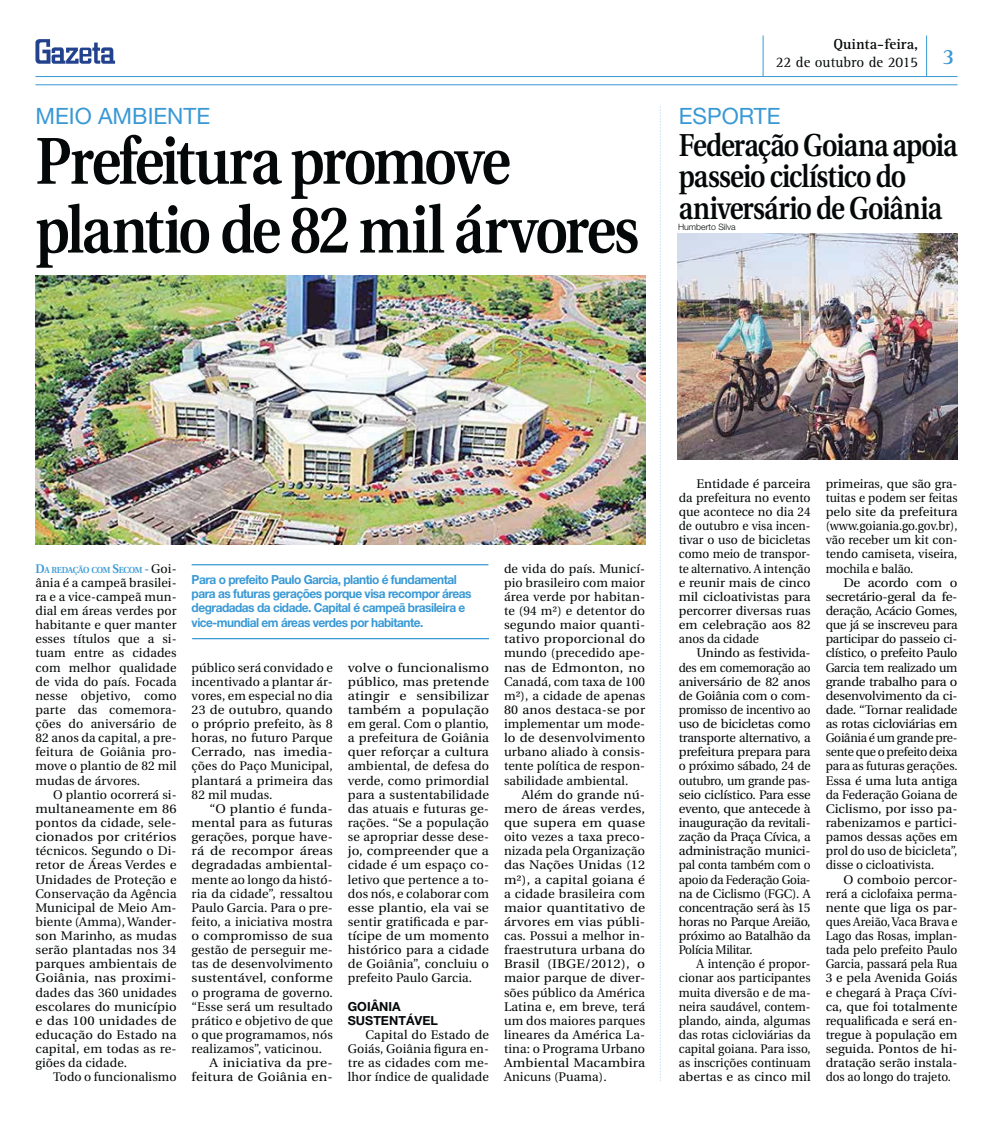
<style>
.page{position:relative;width:993px;height:1124px;background:#fff}
.page>*{position:absolute;margin:0;border:0;box-sizing:border-box;transform-origin:0 0}
.t1{font:600 66px/68.8px "Utopia";letter-spacing:-.045em;color:#040809;scale:.86 1}
.t2{font:600 31.62px/31.2px "Utopia";letter-spacing:-.035em;color:#040809;scale:.85 1}
.t3{font:22.5px "Helvetica Neue";color:#3999d5}
.t4{font:700 22.5px "Rotis Serif";color:#3999d5}
.t5{font:15px "Rotis Serif";color:#040809}
.t6{font:700 15px "Rotis Serif";color:#040809}
.t7{font:12.5px/14.1px "Utopia";letter-spacing:.01em;color:#040809;text-align:justify}
.t8{font:12.5px/14.1px "Utopia";letter-spacing:.01em;color:#040809;text-align:justify;scale:1.1 1}
.t9{font:12.5px/14.1px "Utopia";letter-spacing:.01em;color:#040809;text-align:justify;scale:1.07 1}
.t10{font:12.5px/14.1px "Utopia";letter-spacing:.01em;color:#040809;text-align:justify;scale:1.05 1}
.t11{font:12.5px/14.1px "Utopia";letter-spacing:.01em;color:#040809;text-align:justify;scale:1.04 1}
.t12{font:12.5px/14.1px "Utopia";letter-spacing:.01em;color:#040809;text-align:justify;scale:.96 1}
.t13{font:700 12.5px/14.1px "Helvetica Neue";letter-spacing:-.04em;color:#3999d5;scale:.95 1}
.t14{font:700 12.5px/14.1px "Helvetica Neue";color:#040809}
.t15{font:12.5px "Utopia";letter-spacing:.01em;color:#040809;scale:1.09 1}
.t16{font:600 8.75px "Utopia";letter-spacing:-.045em;color:#3999d5;scale:.95 1}
.t17{font:300 8.75px "Helvetica Neue";color:#040809}
.s1{font-size:12.5px}
.s2{font-weight:400;font-size:12.5px;color:#040809}
</style>
<div class="page">
<svg style="left:660px;top:106px;width:1px;height:975px"></svg>
<hr style="left:35px;top:84px;width:922px;height:1px;background:#3999d5">
<hr style="left:35px;top:76px;width:922px;height:1px;background:#3999d5">
<hr style="left:925px;top:35px;width:1px;height:41px;background:#3999d5">
<svg style="left:35px;top:39px;width:80px;height:25px"></svg>
<hr style="left:762px;top:35px;width:1px;height:42px;background:#3999d5">
<hr style="left:191px;top:564px;width:297px;height:1px;background:#3999d5">
<hr style="left:192px;top:638px;width:297px;height:1px;background:#3999d5">
<img style="left:677px;top:233px;width:280px;height:226px">
<img style="left:35px;top:276px;width:610px;height:268px">
<h3 class="t3" style="left:35px;top:108px;width:176px">MEIO AMBIENTE</h3>
<h1 class="t1" style="left:35px;top:133px;width:703px">Prefeitura promove plantio de 82 mil árvores</h1>
<p class="t6" style="left:833px;top:39px;width:86px">Quinta-feira,</p>
<p class="t5" style="left:775px;top:57px;width:144px">22 de outubro de 2015</p>
<h3 class="t4" style="left:941px;top:49px;width:14px">3</h3>
<h3 class="t3" style="left:678px;top:108px;width:103px">ESPORTE</h3>
<h2 class="t2" style="left:678px;top:132px;width:329px">Federação Goiana apoia passeio ciclístico do aniversário de Goiânia</h2>
<p class="t17" style="left:677px;top:223px;width:59px">Humberto Silva</p>
<p class="t16" style="left:35px;top:566px;width:150px"><span class="s1">D</span>A REDAÇÃO COM <span class="s1">S</span>ECOM <span class="s1">-</span> <span class="s2">Goi-</span></p>
<p class="t7" style="left:35px;top:576px;width:143px">ânia é a campeã brasilei&shy;ra e a vice-campeã mun&shy;dial em áreas verdes por habitante e quer manter esses títulos que a si&shy;tuam entre as cidades com melhor qualidade de vida do país. Focada nesse objetivo, como parte das comemora&shy;ções do aniversário de 82 anos da capital, a pre&shy;feitura de Goiânia pro&shy;move o plantio de 82 mil mudas de árvores.</p>
<p class="t7" style="left:35px;top:788px;width:143px;text-indent:18px">O plantio ocorrerá si&shy;multaneamente em 86 pontos da cidade, sele&shy;cionados por critérios técnicos. Segundo o Di&shy;retor de Áreas Verdes e Unidades de Proteção e Conservação da Agência Municipal de Meio Am&shy;biente (Amma), Wander&shy;son Marinho, as mudas serão plantadas nos 34 parques ambientais de Goiânia, nas proximi&shy;dades das 360 unidades escolares do município e das 100 unidades de educação do Estado na capital, em todas as re&shy;giões da cidade.</p>
<p class="t7" style="left:53px;top:1070px;width:125px">Todo o funcionalismo</p>
<p class="t13" style="left:191px;top:573px;width:296px">Para o prefeito Paulo Garcia, plantio é fundamental para as futuras gerações porque visa recompor áreas degradadas da cidade. Capital é campeã brasileira e vice-mundial em áreas verdes por habitante.</p>
<p class="t7" style="left:191px;top:661px;width:143px">público será convidado e incentivado a plantar ár&shy;vores, em especial no dia 23 de outubro, quando o próprio prefeito, às 8 horas, no futuro Parque Cerrado, nas imedia&shy;ções do Paço Municipal, plantará a primeira das 82 mil mudas.</p>
<p class="t15" style="left:209px;top:803px;width:115px">“O plantio é funda-</p>
<p class="t9" style="left:191px;top:816px;width:133px">mental para as futuras</p>
<p class="t11" style="left:191px;top:830px;width:137px">gerações, porque have-</p>
<p class="t8" style="left:191px;top:844px;width:130px">rá de recompor áreas</p>
<p class="t10" style="left:191px;top:859px;width:136px">degradadas ambiental-</p>
<p class="t7" style="left:191px;top:873px;width:143px">mente ao longo da histó-</p>
<p class="t7" style="left:191px;top:887px;width:143px">ria da cidade”, ressaltou</p>
<p class="t7" style="left:191px;top:901px;width:143px">Paulo Garcia. Para o pre-</p>
<p class="t7" style="left:191px;top:915px;width:143px">feito, a iniciativa mostra</p>
<p class="t9" style="left:191px;top:929px;width:133px">o compromisso de sua</p>
<p class="t7" style="left:191px;top:943px;width:143px">gestão de perseguir me-</p>
<p class="t7" style="left:191px;top:957px;width:143px">tas de desenvolvimento</p>
<p class="t8" style="left:191px;top:972px;width:130px">sustentável, conforme</p>
<p class="t7" style="left:191px;top:986px;width:143px">o programa de governo.</p>
<p class="t7" style="left:191px;top:1000px;width:143px">“Esse será um resultado</p>
<p class="t7" style="left:191px;top:1014px;width:143px">prático e objetivo de que</p>
<p class="t7" style="left:191px;top:1028px;width:143px">o que programamos, nós</p>
<p class="t7" style="left:191px;top:1042px;width:132px">realizamos”, vaticinou.</p>
<p class="t8" style="left:209px;top:1056px;width:114px">A iniciativa da pre-</p>
<p class="t8" style="left:191px;top:1070px;width:130px">feitura de Goiânia en-</p>
<p class="t8" style="left:348px;top:661px;width:130px">volve o funcionalismo público, mas pretende atingir e sensibilizar também a população em geral. Com o plantio, a prefeitura de Goiânia quer reforçar a cultura ambiental, de defesa do verde, como primordial para a sustentabilidade das atuais e futuras ge&shy;rações. “Se a população se apropriar desse dese&shy;jo, compreender que a cidade é um espaço co&shy;letivo que pertence a to&shy;dos nós, e colaborar com esse plantio, ela vai se sentir gratificada e par&shy;tícipe de um momento histórico para a cidade de Goiânia”, concluiu o prefeito Paulo Garcia.</p>
<p class="t14" style="left:348px;top:1000px;width:92px">GOIÂNIA<br>SUSTENTÁVEL</p>
<p class="t7" style="left:348px;top:1028px;width:143px;text-indent:18px">Capital do Estado de Goiás, Goiânia figura en&shy;tre as cidades com me&shy;lhor índice de qualidade</p>
<p class="t7" style="left:504px;top:562px;width:143px">de vida do país. Municí&shy;pio brasileiro com maior área verde por habitan&shy;te (94 m²) e detentor do segundo maior quanti&shy;tativo proporcional do mundo (precedido ape&shy;nas de Edmonton, no Canadá, com taxa de 100 m²), a cidade de apenas 80 anos destaca-se por implementar um mode&shy;lo de desenvolvimento urbano aliado à consis&shy;tente política de respon&shy;sabilidade ambiental.</p>
<p class="t10" style="left:504px;top:788px;width:136px;text-indent:18px">Além do grande nú&shy;mero de áreas verdes, que supera em quase oito vezes a taxa preco&shy;nizada pela Organização das Nações Unidas (12 m²), a capital goiana é a cidade brasileira com maior quantitativo de árvores em vias públi&shy;cas. Possui a melhor in&shy;fraestrutura urbana do Brasil (IBGE/2012), o maior parque de diver&shy;sões público da América Latina e, em breve, terá um dos maiores parques lineares da América La&shy;tina: o Programa Urbano Ambiental Macambira Anicuns (Puama).</p>
<p class="t7" style="left:678px;top:477px;width:133px;text-indent:18px">Entidade é parceira da prefeitura no evento que acontece no dia 24 de outubro e visa incen&shy;tivar o uso de bicicletas como meio de transpor&shy;te alternativo. A intenção e reunir mais de cinco mil cicloativistas para percorrer diversas ruas em celebração aos 82 anos da cidade</p>
<p class="t7" style="left:678px;top:647px;width:133px;text-indent:18px">Unindo as festivida&shy;des em comemoração ao aniversário de 82 anos de Goiânia com o com&shy;promisso de incentivo ao uso de bicicletas como transporte alternativo, a prefeitura prepara para o próximo sábado, 24 de outubro, um grande pas&shy;seio ciclístico. Para esse evento, que antecede à inauguração da revitali&shy;zação da Praça Cívica, a administração munici&shy;pal conta também com o apoio da Federação Goia&shy;na de Ciclismo (FGC). A concentração será às 15 horas no Parque Areião, próximo ao Batalhão da Polícia Militar.</p>
<p class="t12" style="left:678px;top:957px;width:139px;text-indent:18px">A intenção é propor&shy;cionar aos participantes muita diversão e de ma&shy;neira saudável, contem&shy;plando, ainda, algumas das rotas cicloviárias da capital goiana. Para isso, as inscrições continuam abertas e as cinco mil</p>
<p class="t7" style="left:825px;top:477px;width:133px">primeiras, que são gra&shy;tuitas e podem ser feitas pelo site da prefeitura (www.goiania.go.gov.br), vão receber um kit con&shy;tendo camiseta, viseira, mochila e balão.</p>
<p class="t9" style="left:825px;top:576px;width:125px;text-indent:18px">De acordo com o secretário-geral da fe&shy;deração, Acácio Gomes, que já se inscreveu para participar do passeio ci&shy;clístico, o prefeito Paulo Garcia tem realizado um grande trabalho para o desenvolvimento da ci&shy;dade. “Tornar realidade as rotas cicloviárias em Goiânia é um grande pre&shy;sente que o prefeito deixa para as futuras gerações.<br>Essa é uma luta antiga da Federação Goiana de Ciclismo, por isso pa&shy;rabenizamos e partici&shy;pamos dessas ações em prol do uso de bicicleta”, disse o cicloativista.</p>
<p class="t11" style="left:825px;top:873px;width:128px;text-indent:18px">O comboio percor&shy;rerá a ciclofaixa perma&shy;nente que liga os par&shy;ques Areião, Vaca Brava e Lago das Rosas, implan&shy;tada pelo prefeito Paulo Garcia, passará pela Rua 3 e pela Avenida Goiás e chegará à Praça Cívi&shy;ca, que foi totalmente requalificada e será en&shy;tregue à população em seguida. Pontos de hi&shy;dratação serão instala&shy;dos ao longo do trajeto.</p>
</div>
